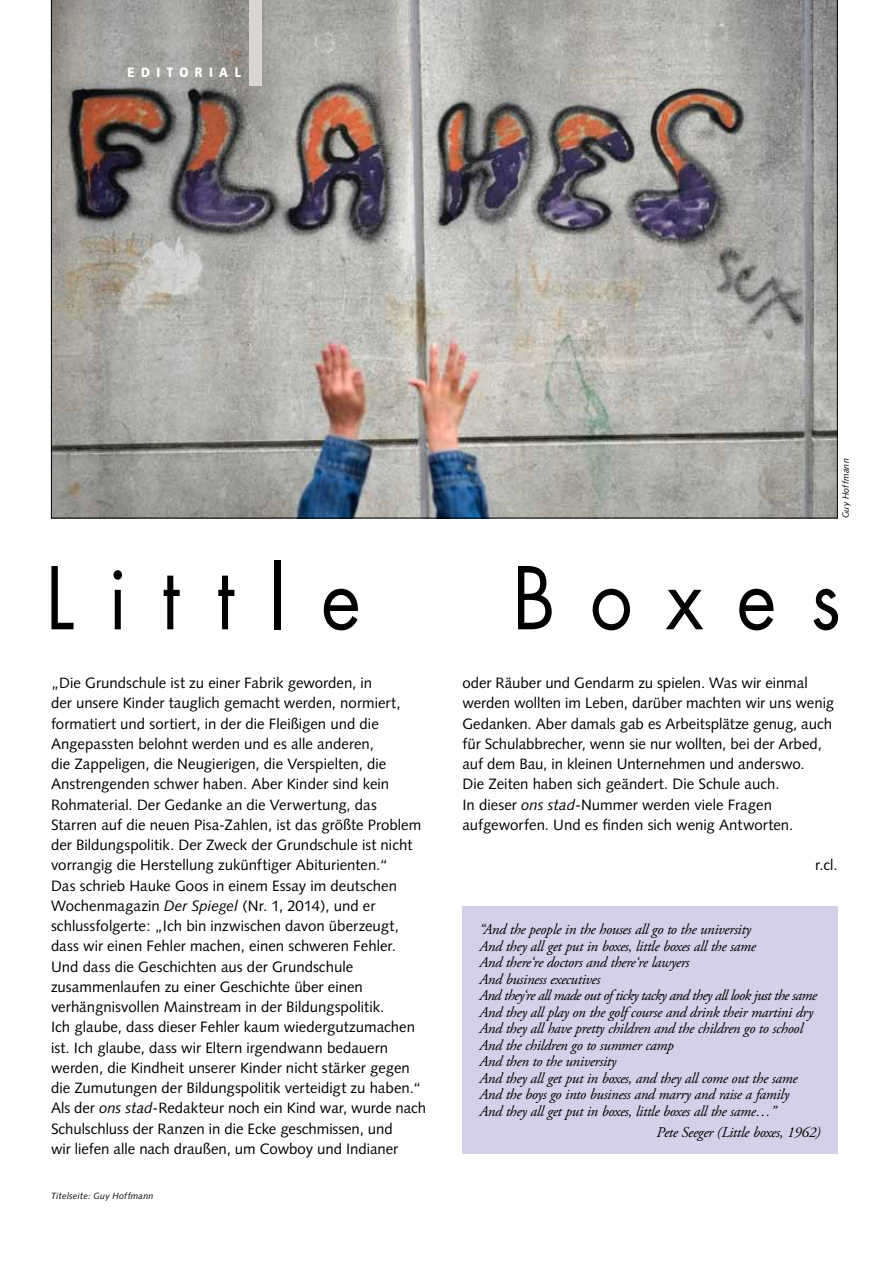
<style>
.page{position:relative;width:893px;height:1263px;background:#fff}
.page>*{position:absolute;margin:0;border:0;box-sizing:border-box;transform-origin:0 0}
.t1{font:84px "Futura";letter-spacing:.46em;color:#000;scale:.9 1}
.t2{font:15px/20.2px "Syntax";color:#000}
.t3{font:italic 15px/16.5px "Adobe Garamond Pro";letter-spacing:-.02em;color:#000}
.t4{font:900 13.5px "Frutiger";letter-spacing:.56em;color:#fff;scale:.85 1}
.t5{font:italic 9px "Syntax";letter-spacing:.02em;color:#000}
.s1{font-style:italic}
</style>
<div class="page">
<img style="left:51px;top:0;width:787px;height:518px">
<div style="left:250px;top:0;width:12px;height:85px;background:#dbd5d2"></div>
<div style="left:462px;top:906px;width:376px;height:247px;background:#d3d1e9"></div>
<p class="t4" style="left:128px;top:64px;width:135px">EDITORIAL</p>
<p class="t5" style="left:840px;top:518px;width:62px;rotate:-90deg">Guy Hoffmann</p>
<h1 class="t1" style="left:46px;top:541px;width:351px">Little</h1>
<h1 class="t1" style="left:512px;top:541px;width:367px">Boxes</h1>
<p class="t2" style="left:51px;top:673px;width:377px">„Die Grundschule ist zu einer Fabrik geworden, in<br>der unsere Kinder tauglich gemacht werden, normiert, formatiert und sortiert, in der die Fleißigen und die Angepassten belohnt werden und es alle anderen,<br>die Zappeligen, die Neugierigen, die Verspielten, die Anstrengenden schwer haben. Aber Kinder sind kein Rohmaterial. Der Gedanke an die Verwertung, das Starren auf die neuen Pisa-Zahlen, ist das größte Problem der Bildungspolitik. Der Zweck der Grundschule ist nicht vorrangig die Herstellung zukünftiger Abiturienten.“<br>Das schrieb Hauke Goos in einem Essay im deutschen Wochenmagazin <span class="s1">Der Spiegel</span> (Nr. 1, 2014), und er schlussfolgerte: „Ich bin inzwischen davon überzeugt, dass wir einen Fehler machen, einen schweren Fehler.<br>Und dass die Geschichten aus der Grundschule zusammenlaufen zu einer Geschichte über einen verhängnisvollen Mainstream in der Bildungspolitik.<br>Ich glaube, dass dieser Fehler kaum wiedergutzumachen ist. Ich glaube, dass wir Eltern irgendwann bedauern werden, die Kindheit unserer Kinder nicht stärker gegen die Zumutungen der Bildungspolitik verteidigt zu haben.“ Als der <span class="s1">ons stad</span>-Redakteur noch ein Kind war, wurde nach Schulschluss der Ranzen in die Ecke geschmissen, und<br>wir liefen alle nach draußen, um Cowboy und Indianer</p>
<p class="t2" style="left:462px;top:673px;width:373px">oder Räuber und Gendarm zu spielen. Was wir einmal werden wollten im Leben, darüber machten wir uns wenig Gedanken. Aber damals gab es Arbeitsplätze genug, auch für Schulabbrecher, wenn sie nur wollten, bei der Arbed, auf dem Bau, in kleinen Unternehmen und anderswo.<br>Die Zeiten haben sich geändert. Die Schule auch.<br>In dieser <span class="s1">ons stad</span>-Nummer werden viele Fragen aufgeworfen. Und es finden sich wenig Antworten.</p>
<p class="t2" style="left:815px;top:855px;width:24px">r.cl.</p>
<p class="t3" style="left:479px;top:921px;width:339px">“And the people in the houses all go to the university<br>And they all get put in boxes, little boxes all the same<br>And there‘re doctors and there‘re lawyers<br>And business executives<br>And they‘re all made out of ticky tacky and they all look just the same And they all play on the golf course and drink their martini dry And they all have pretty children and the children go to school And the children go to summer camp<br>And then to the university<br>And they all get put in boxes, and they all come out the same And the boys go into business and marry and raise a family<br>And they all get put in boxes, little boxes all the same…”</p>
<p class="t3" style="left:657px;top:1124px;width:166px">Pete Seeger (Little boxes, 1962)</p>
<p class="t5" style="left:51px;top:1191px;width:104px">Titelseite: Guy Hoffmann</p>
</div>
